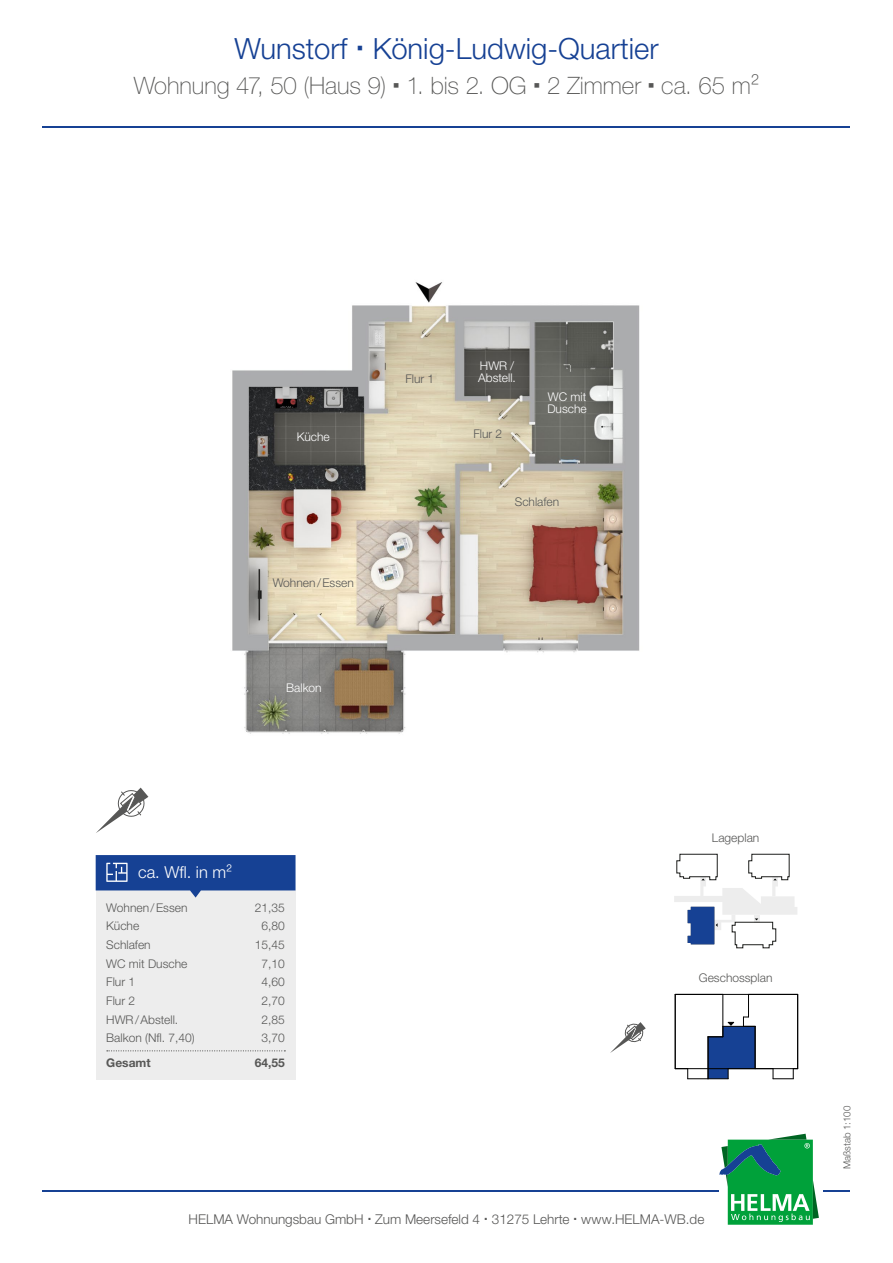
<style>
.page{position:relative;width:893px;height:1263px;background:#fff}
.page>*{position:absolute;margin:0;border:0;box-sizing:border-box;transform-origin:0 0}
.t1{font:300 39px "Helvetica Neue LTW1 G";letter-spacing:-.01em;color:#575756}
.t2{font:300 29.25px "Helvetica Neue LTW1 G";color:#164194}
.t3{font:100 24px "Helvetica Neue LTW1 G";letter-spacing:-.005em;color:#575756}
.t4{font:300 16.5px "Helvetica Neue LTW1 G";color:#fff}
.t5{font:300 13.5px "Helvetica Neue LTW1 G";color:#575756}
.t6{font:300 12px "Helvetica Neue LTW1 G";color:#575756}
.t7{font:300 12px/12px "Helvetica Neue LTW1 G";color:#fff}
.t8{font:700 12px "Helvetica Neue LTW1 G";color:#575756}
.t9{font:300 9.75px "Helvetica Neue LTW1 G";color:#575756}
.s1{font-size:24px}
</style>
<div class="page">
<hr style="left:43px;top:1191px;width:807px;height:1px;background:#164194">
<hr style="left:43px;top:126px;width:807px;height:2px;background:#164194">
<div style="left:719px;top:1134px;width:104px;height:91px;background:#fff"></div>
<svg style="left:719px;top:1134px;width:100px;height:91px"></svg>
<img style="left:95px;top:282px;width:695px;height:667px">
<svg style="left:675px;top:995px;width:123px;height:84px"></svg>
<hr style="left:675px;top:1068px;width:123px;height:1px;background:#000">
<hr style="left:797px;top:994px;width:1px;height:75px;background:#000">
<hr style="left:675px;top:994px;width:123px;height:1px;background:#000">
<hr style="left:675px;top:994px;width:1px;height:75px;background:#000">
<svg style="left:610px;top:1022px;width:36px;height:31px"></svg>
<svg style="left:674px;top:854px;width:123px;height:94px"></svg>
<div style="left:96px;top:890px;width:200px;height:190px;background:#ededed"></div>
<svg style="left:107px;top:1050px;width:178px;height:1px"></svg>
<svg style="left:96px;top:855px;width:200px;height:42px;background:#3a5ea3"></svg>
<svg style="left:96px;top:788px;width:52px;height:45px"></svg>
<h2 class="t2" style="left:234px;top:30px;width:426px">Wunstorf König-Ludwig-Quartier</h2>
<h3 class="t3" style="left:134px;top:71px;width:627px">Wohnung 47, 50 (Haus 9) 1. bis 2. OG 2 Zimmer ca. 65 m²</h3>
<h1 class="t1" style="left:94px;top:62px;width:363px">Wohnung 47, 50 <span class="s1">(Haus 9)</span></h1>
<p class="t7" style="left:297px;top:430px;width:34px">Küche</p>
<p class="t6" style="left:273px;top:575px;width:83px">Wohnen / Essen</p>
<p class="t7" style="left:286px;top:682px;width:37px">Balkon</p>
<p class="t6" style="left:405px;top:371px;width:30px">Flur 1</p>
<p class="t7" style="left:478px;top:359px;width:39px">HWR /<br>Abstell.</p>
<p class="t6" style="left:473px;top:426px;width:30px">Flur 2</p>
<p class="t7" style="left:547px;top:391px;width:41px">WC mit<br>Dusche</p>
<p class="t6" style="left:515px;top:494px;width:46px">Schlafen</p>
<h3 class="t4" style="left:138px;top:862px;width:96px">ca. Wfl. in m²</h3>
<p class="t6" style="left:106px;top:900px;width:83px">Wohnen / Essen</p>
<p class="t6" style="left:255px;top:900px;width:32px">21,35</p>
<p class="t6" style="left:106px;top:919px;width:34px">Küche</p>
<p class="t6" style="left:262px;top:919px;width:25px">6,80</p>
<p class="t6" style="left:106px;top:937px;width:46px">Schlafen</p>
<p class="t6" style="left:255px;top:937px;width:32px">15,45</p>
<p class="t6" style="left:106px;top:956px;width:83px">WC mit Dusche</p>
<p class="t6" style="left:262px;top:956px;width:25px">7,10</p>
<p class="t6" style="left:106px;top:975px;width:30px">Flur 1</p>
<p class="t6" style="left:262px;top:975px;width:25px">4,60</p>
<p class="t6" style="left:106px;top:993px;width:30px">Flur 2</p>
<p class="t6" style="left:262px;top:993px;width:25px">2,70</p>
<p class="t6" style="left:106px;top:1012px;width:73px">HWR / Abstell.</p>
<p class="t6" style="left:262px;top:1012px;width:25px">2,85</p>
<p class="t6" style="left:106px;top:1031px;width:90px">Balkon (Nfl. 7,40)</p>
<p class="t6" style="left:262px;top:1031px;width:25px">3,70</p>
<p class="t8" style="left:106px;top:1056px;width:46px">Gesamt</p>
<p class="t8" style="left:255px;top:1056px;width:32px">64,55</p>
<p class="t6" style="left:712px;top:830px;width:49px">Lageplan</p>
<p class="t6" style="left:699px;top:971px;width:75px">Geschossplan</p>
<p class="t5" style="left:189px;top:1210px;width:517px">HELMA Wohnungsbau GmbH Zum Meersefeld 4 31275 Lehrte www.HELMA-WB.de</p>
<p class="t9" style="left:841px;top:1169px;width:65px;rotate:-90deg">Maßstab 1:100</p>
</div>
